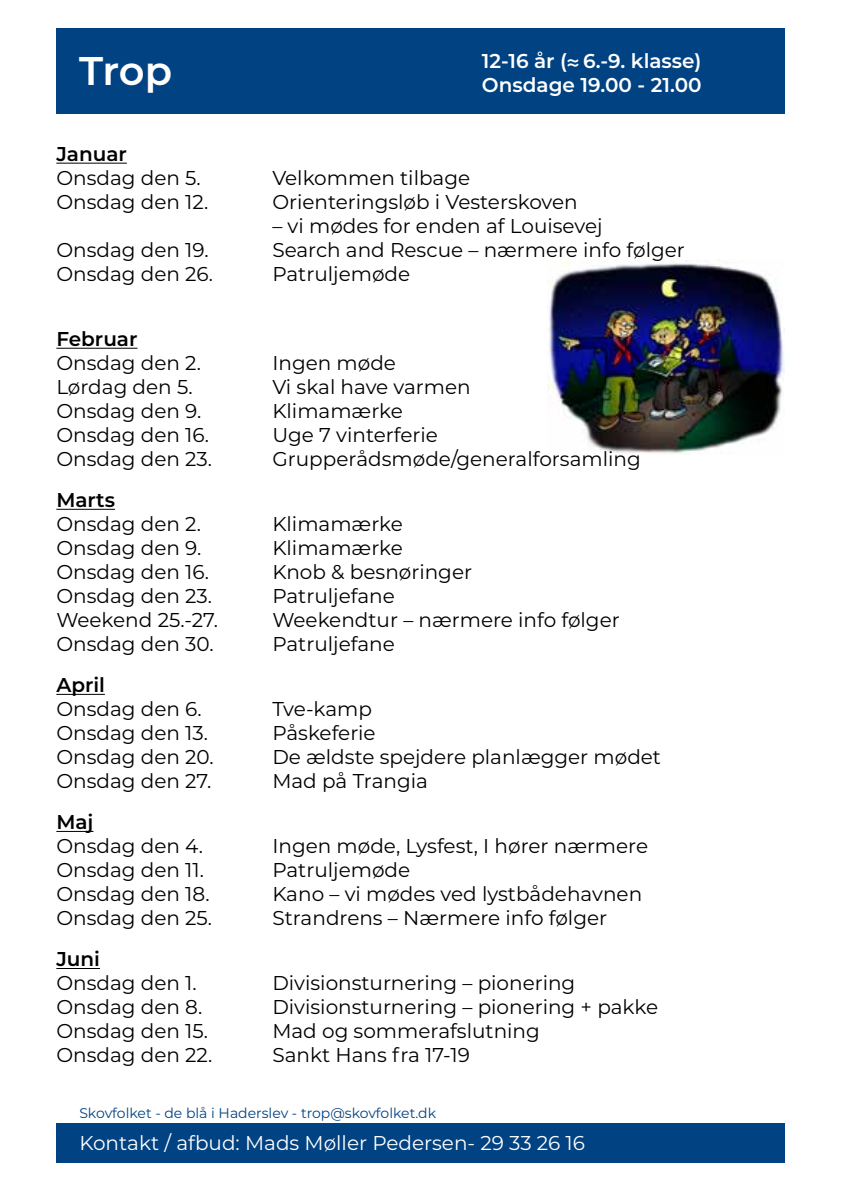
<style>
.page{position:relative;width:842px;height:1191px;background:#fff}
.page>*{position:absolute;margin:0;border:0;box-sizing:border-box;transform-origin:0 0}
.t1{font:600 40px "Montserrat";color:#fff}
.t2{font:20px "Montserrat";color:#000}
.t3{font:20px "Montserrat";color:#fff}
.t4{font:600 20px/24px "Montserrat";color:#fff}
.t5{font:600 20px "Montserrat";color:#000}
.t6{font:14px "Montserrat";color:#004282}
.s1{font-family:"Myriad Pro";font-weight:700}
</style>
<div class="page">
<img style="left:547px;top:259px;width:237px;height:195px">
<div style="left:56px;top:28px;width:729px;height:85px;background:#004282"></div>
<div style="left:57px;top:1123px;width:728px;height:39px;background:#004282"></div>
<hr style="left:56px;top:163px;width:71px;height:1px;background:#000">
<hr style="left:56px;top:348px;width:82px;height:1px;background:#000">
<hr style="left:56px;top:509px;width:59px;height:1px;background:#000">
<hr style="left:56px;top:694px;width:49px;height:1px;background:#000">
<hr style="left:56px;top:831px;width:37px;height:1px;background:#000">
<hr style="left:56px;top:968px;width:44px;height:1px;background:#000">
<h1 class="t1" style="left:79px;top:42px;width:95px">Trop</h1>
<p class="t4" style="left:482px;top:48px;width:221px">12-16 år (<span class="s1">≈</span> 6.-9. klasse)<br>Onsdage 19.00 - 21.00</p>
<p class="t5" style="left:56px;top:140px;width:72px">Januar</p>
<p class="t2" style="left:56px;top:164px;width:146px">Onsdag den 5.</p>
<p class="t2" style="left:272px;top:164px;width:199px">Velkommen tilbage</p>
<p class="t2" style="left:56px;top:188px;width:153px">Onsdag den 12.</p>
<p class="t2" style="left:272px;top:188px;width:307px">Orienteringsløb i Vesterskoven</p>
<p class="t2" style="left:272px;top:212px;width:332px">– vi mødes for enden af Louisevej</p>
<p class="t2" style="left:56px;top:236px;width:154px">Onsdag den 19.</p>
<p class="t2" style="left:272px;top:236px;width:414px">Search and Rescue – nærmere info følger</p>
<p class="t2" style="left:56px;top:260px;width:158px">Onsdag den 26.</p>
<p class="t2" style="left:272px;top:260px;width:139px">Patruljemøde</p>
<p class="t5" style="left:56px;top:325px;width:83px">Februar</p>
<p class="t2" style="left:56px;top:349px;width:146px">Onsdag den 2.</p>
<p class="t2" style="left:272px;top:349px;width:125px">Ingen møde</p>
<p class="t2" style="left:56px;top:373px;width:138px">Lørdag den 5.</p>
<p class="t2" style="left:272px;top:373px;width:200px">Vi skal have varmen</p>
<p class="t2" style="left:56px;top:397px;width:147px">Onsdag den 9.</p>
<p class="t2" style="left:272px;top:397px;width:132px">Klimamærke</p>
<p class="t2" style="left:56px;top:421px;width:154px">Onsdag den 16.</p>
<p class="t2" style="left:272px;top:421px;width:167px">Uge 7 vinterferie</p>
<p class="t2" style="left:56px;top:445px;width:157px">Onsdag den 23.</p>
<p class="t2" style="left:272px;top:445px;width:370px">Grupperådsmøde/generalforsamling</p>
<p class="t5" style="left:56px;top:486px;width:60px">Marts</p>
<p class="t2" style="left:56px;top:510px;width:146px">Onsdag den 2.</p>
<p class="t2" style="left:272px;top:510px;width:132px">Klimamærke</p>
<p class="t2" style="left:56px;top:534px;width:147px">Onsdag den 9.</p>
<p class="t2" style="left:272px;top:534px;width:132px">Klimamærke</p>
<p class="t2" style="left:56px;top:558px;width:154px">Onsdag den 16.</p>
<p class="t2" style="left:272px;top:558px;width:201px">Knob &amp; besnøringer</p>
<p class="t2" style="left:56px;top:582px;width:157px">Onsdag den 23.</p>
<p class="t2" style="left:272px;top:582px;width:124px">Patruljefane</p>
<p class="t2" style="left:56px;top:606px;width:163px">Weekend 25.-27.</p>
<p class="t2" style="left:272px;top:606px;width:349px">Weekendtur – nærmere info følger</p>
<p class="t2" style="left:56px;top:630px;width:159px">Onsdag den 30.</p>
<p class="t2" style="left:272px;top:630px;width:124px">Patruljefane</p>
<p class="t5" style="left:56px;top:671px;width:50px">April</p>
<p class="t2" style="left:56px;top:695px;width:147px">Onsdag den 6.</p>
<p class="t2" style="left:272px;top:695px;width:101px">Tve-kamp</p>
<p class="t2" style="left:56px;top:719px;width:153px">Onsdag den 13.</p>
<p class="t2" style="left:272px;top:719px;width:105px">Påskeferie</p>
<p class="t2" style="left:56px;top:743px;width:159px">Onsdag den 20.</p>
<p class="t2" style="left:272px;top:743px;width:390px">De ældste spejdere planlægger mødet</p>
<p class="t2" style="left:56px;top:767px;width:157px">Onsdag den 27.</p>
<p class="t2" style="left:272px;top:767px;width:157px">Mad på Trangia</p>
<p class="t5" style="left:56px;top:808px;width:39px">Maj</p>
<p class="t2" style="left:56px;top:832px;width:148px">Onsdag den 4.</p>
<p class="t2" style="left:272px;top:832px;width:377px">Ingen møde, Lysfest, I hører nærmere</p>
<p class="t2" style="left:56px;top:856px;width:149px">Onsdag den 11.</p>
<p class="t2" style="left:272px;top:856px;width:139px">Patruljemøde</p>
<p class="t2" style="left:56px;top:880px;width:155px">Onsdag den 18.</p>
<p class="t2" style="left:272px;top:880px;width:371px">Kano – vi mødes ved lystbådehavnen</p>
<p class="t2" style="left:56px;top:904px;width:157px">Onsdag den 25.</p>
<p class="t2" style="left:272px;top:904px;width:336px">Strandrens – Nærmere info følger</p>
<p class="t5" style="left:56px;top:945px;width:45px">Juni</p>
<p class="t2" style="left:56px;top:969px;width:142px">Onsdag den 1.</p>
<p class="t2" style="left:272px;top:969px;width:304px">Divisionsturnering – pionering</p>
<p class="t2" style="left:56px;top:993px;width:148px">Onsdag den 8.</p>
<p class="t2" style="left:272px;top:993px;width:387px">Divisionsturnering – pionering + pakke</p>
<p class="t2" style="left:56px;top:1017px;width:153px">Onsdag den 15.</p>
<p class="t2" style="left:272px;top:1017px;width:269px">Mad og sommerafslutning</p>
<p class="t2" style="left:56px;top:1041px;width:158px">Onsdag den 22.</p>
<p class="t2" style="left:272px;top:1041px;width:199px">Sankt Hans fra 17-19</p>
<p class="t6" style="left:79px;top:1103px;width:358px">Skovfolket - de blå i Haderslev - trop@skovfolket.dk</p>
<p class="t3" style="left:79px;top:1128px;width:507px">Kontakt / afbud: Mads Møller Pedersen- 29 33 26 16</p>
</div>
